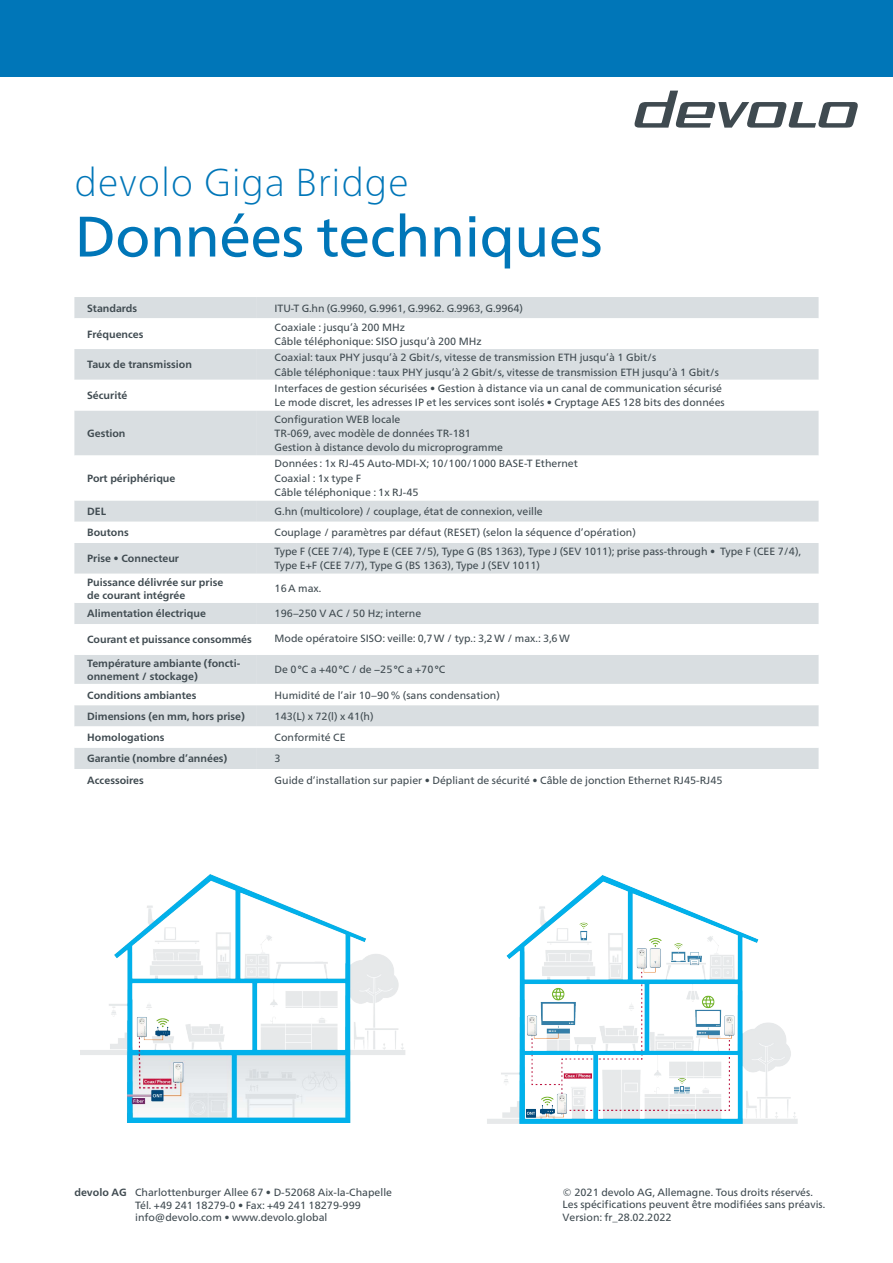
<style>
.page{position:relative;width:893px;height:1263px;background:#fff}
.page>*{position:absolute;margin:0;border:0;box-sizing:border-box;transform-origin:0 0}
.t1{font:57px "Frutiger Neue LTW1 G";letter-spacing:-.01em;color:#0076b8}
.t2{font:100 39px "Frutiger Neue LTW1 G";letter-spacing:.02em;color:#0076b8}
.t3{font:10.5px/14.2px "Frutiger Neue LTW1 G";color:#3f4a50}
.t4{font:700 10.5px/12.6px "Frutiger Neue LTW1 G";color:#3f4a50}
</style>
<div class="page">
<svg style="left:634px;top:91px;width:224px;height:37px"></svg>
<div style="left:74px;top:297px;width:182px;height:472px;background:#d9dee1"></div>
<div style="left:256px;top:297px;width:563px;height:472px;background:#d9dee1"></div>
<svg style="left:74px;top:318px;width:745px;height:430px"></svg>
<img style="left:487px;top:875px;width:311px;height:248px">
<div style="left:0;top:0;width:893px;height:77px;background:#0076b8"></div>
<img style="left:81px;top:874px;width:324px;height:249px">
<p class="t2" style="left:74px;top:154px;width:336px">devolo Giga Bridge</p>
<p class="t1" style="left:74px;top:194px;width:530px">Données techniques</p>
<p class="t4" style="left:87px;top:301px;width:52px">Standards</p>
<p class="t3" style="left:275px;top:300px;width:250px">ITU-T G.hn (G.9960, G.9961, G.9962. G.9963, G.9964)</p>
<p class="t4" style="left:87px;top:327px;width:58px">Fréquences</p>
<p class="t3" style="left:275px;top:319px;width:209px">Coaxiale : jusqu’à 200 MHz<br>Câble téléphonique: SISO jusqu’à 200 MHz</p>
<p class="t4" style="left:87px;top:358px;width:106px">Taux de transmission</p>
<p class="t3" style="left:275px;top:350px;width:383px">Coaxial: taux PHY jusqu’à 2 Gbit/s, vitesse de transmission ETH jusqu’à 1 Gbit/s</p>
<p class="t3" style="left:275px;top:364px;width:446px">Câble téléphonique : taux PHY jusqu’à 2 Gbit/s, vitesse de transmission ETH jusqu’à 1 Gbit/s</p>
<p class="t4" style="left:87px;top:388px;width:42px">Sécurité</p>
<p class="t4" style="left:87px;top:426px;width:40px">Gestion</p>
<p class="t4" style="left:87px;top:471px;width:90px">Port périphérique</p>
<p class="t3" style="left:275px;top:380px;width:449px">Interfaces de gestion sécurisées • Gestion à distance via un canal de communication sécurisé</p>
<p class="t3" style="left:275px;top:395px;width:452px">Le mode discret, les adresses IP et les services sont isolés • Cryptage AES 128 bits des données</p>
<p class="t3" style="left:275px;top:411px;width:127px">Configuration WEB locale</p>
<p class="t3" style="left:275px;top:425px;width:198px">TR-069, avec modèle de données TR-181</p>
<p class="t3" style="left:275px;top:440px;width:230px">Gestion à distance devolo du microprogramme</p>
<p class="t3" style="left:275px;top:455px;width:305px">Données : 1x RJ-45 Auto-MDI-X; 10/100/1000 BASE-T Ethernet<br>Coaxial : 1x type F<br>Câble téléphonique : 1x RJ-45</p>
<p class="t4" style="left:87px;top:504px;width:21px">DEL</p>
<p class="t3" style="left:275px;top:503px;width:270px">G.hn (multicolore) / couplage, état de connexion, veille</p>
<p class="t4" style="left:87px;top:526px;width:43px">Boutons</p>
<p class="t3" style="left:275px;top:525px;width:363px">Couplage / paramètres par défaut (RESET) (selon la séquence d’opération)</p>
<p class="t4" style="left:87px;top:552px;width:93px">Prise • Connecteur</p>
<p class="t3" style="left:275px;top:544px;width:528px">Type F (CEE 7/4), Type E (CEE 7/5), Type G (BS 1363), Type J (SEV 1011); prise pass-through • Type F (CEE 7/4),<br>Type E+F (CEE 7/7), Type G (BS 1363), Type J (SEV 1011)</p>
<p class="t4" style="left:87px;top:575px;width:138px">Puissance délivrée sur prise de courant intégrée</p>
<p class="t3" style="left:275px;top:581px;width:48px">16A max.</p>
<p class="t4" style="left:87px;top:607px;width:120px">Alimentation électrique</p>
<p class="t3" style="left:275px;top:606px;width:148px">196–250 V AC / 50 Hz; interne</p>
<p class="t4" style="left:87px;top:633px;width:166px">Courant et puissance consommés</p>
<p class="t3" style="left:275px;top:631px;width:297px">Mode opératoire SISO: veille: 0,7W / typ.: 3,2 W / max.: 3,6W</p>
<p class="t4" style="left:87px;top:656px;width:155px">Température ambiante (foncti&shy;onnement / stockage)</p>
<p class="t3" style="left:275px;top:662px;width:172px">De 0°C a +40°C / de −25°C a +70°C</p>
<p class="t4" style="left:87px;top:688px;width:111px">Conditions ambiantes</p>
<p class="t3" style="left:275px;top:687px;width:227px">Humidité de l’air 10–90% (sans condensation)</p>
<p class="t4" style="left:87px;top:709px;width:159px">Dimensions (en mm, hors prise)</p>
<p class="t3" style="left:275px;top:708px;width:101px">143(L) x 72(l) x 41(h)</p>
<p class="t4" style="left:87px;top:730px;width:79px">Homologations</p>
<p class="t3" style="left:275px;top:729px;width:73px">Conformité CE</p>
<p class="t4" style="left:87px;top:752px;width:142px">Garantie (nombre d’années)</p>
<p class="t3" style="left:275px;top:751px;width:8px">3</p>
<p class="t4" style="left:87px;top:773px;width:58px">Accessoires</p>
<p class="t3" style="left:275px;top:772px;width:449px">Guide d’installation sur papier • Dépliant de sécurité • Câble de jonction Ethernet RJ45-RJ45</p>
<p class="t4" style="left:74px;top:1185px;width:54px">devolo AG</p>
<p class="t3" style="left:135px;top:1184px;width:258px">Charlottenburger Allee 67 • D-52068 Aix-la-Chapelle</p>
<p class="t3" style="left:135px;top:1197px;width:227px">Tél. +49 241 18279-0 • Fax: +49 241 18279-999</p>
<p class="t3" style="left:135px;top:1210px;width:194px">info@devolo.com • www.devolo.global</p>
<p class="t3" style="left:562px;top:1185px;width:264px;line-height:12.3px">© 2021 devolo AG, Allemagne. Tous droits réservés.<br>Les spécifications peuvent être modifiées sans préavis.<br>Version: fr_28.02.2022</p>
</div>
